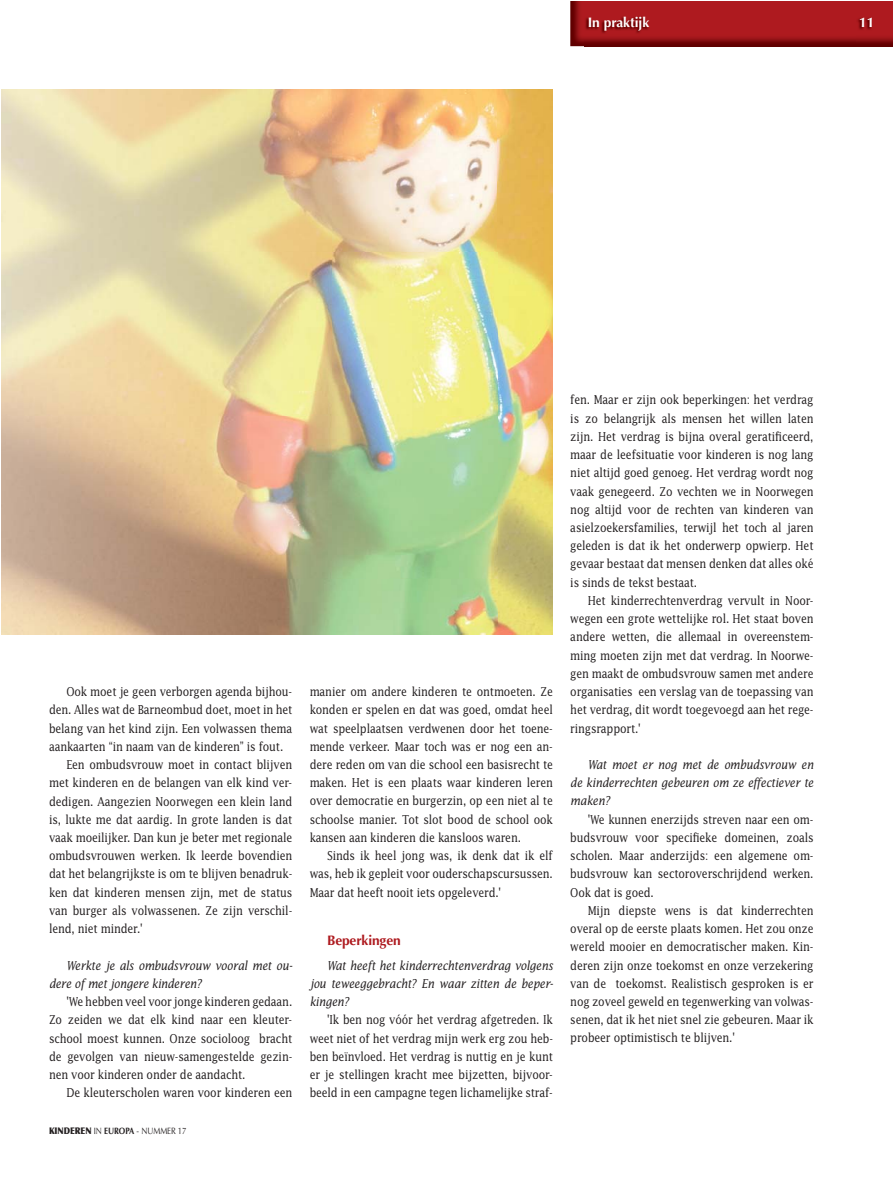
<style>
.page{position:relative;width:893px;height:1178px;background:#fff}
.page>*{position:absolute;margin:0;border:0;box-sizing:border-box;transform-origin:0 0}
.t1{font:700 13.8px "Optima LT Std";color:#fff}
.t2{font:700 13.8px "Optima LT Std";letter-spacing:-.01em;color:#ae1a1f}
.t3{font:12.3px/18.3px "Lucida Std";letter-spacing:-.015em;color:#231f20;text-align:justify;scale:.85 1}
.t4{font:italic 12.3px/18.3px "Lucida Std";letter-spacing:-.015em;color:#231f20;text-align:justify;scale:.85 1}
.t5{font:9.15px "Optima LT Std";letter-spacing:-.005em;color:#231f20;scale:.85 1}
.s1{font-weight:900}
.s2{font-weight:700}
</style>
<div class="page">
<img style="left:570px;top:2px;width:322px;height:44px">
<img style="left:584px;top:16px;width:308px;height:31px">
<img style="left:1px;top:89px;width:552px;height:545px">
<p class="t1" style="left:587px;top:16px;width:63px">In praktijk</p>
<p class="t1" style="left:859px;top:16px;width:17px">11</p>
<p class="t3" style="left:66px;top:684px;width:267px">Ook moet je geen verborgen agenda bijhou-</p>
<p class="t3" style="left:49px;top:702px;width:288px">den. Alles wat de Barneombud doet, moet in het</p>
<p class="t3" style="left:49px;top:720px;width:287px">belang van het kind zijn. Een volwassen thema</p>
<p class="t3" style="left:49px;top:738px;width:277px">aankaarten “in naam van de kinderen” is fout.</p>
<p class="t3" style="left:66px;top:757px;width:267px">Een ombudsvrouw moet in contact blijven</p>
<p class="t3" style="left:49px;top:775px;width:287px">met kinderen en de belangen van elk kind ver-</p>
<p class="t3" style="left:49px;top:793px;width:288px">dedigen. Aangezien Noorwegen een klein land</p>
<p class="t3" style="left:49px;top:811px;width:288px">is, lukte me dat aardig. In grote landen is dat</p>
<p class="t3" style="left:49px;top:830px;width:287px">vaak moeilijker. Dan kun je beter met regionale</p>
<p class="t3" style="left:49px;top:848px;width:288px">ombudsvrouwen werken. Ik leerde bovendien</p>
<p class="t3" style="left:49px;top:866px;width:288px">dat het belangrijkste is om te blijven benadruk-</p>
<p class="t3" style="left:49px;top:884px;width:287px">ken dat kinderen mensen zijn, met de status</p>
<p class="t3" style="left:49px;top:902px;width:288px">van burger als volwassenen. Ze zijn verschil-</p>
<p class="t3" style="left:49px;top:921px;width:112px">lend, niet minder.'</p>
<p class="t4" style="left:49px;top:957px;width:288px;text-indent:17px">Werkte je als ombudsvrouw vooral met ou&shy;dere of met jongere kinderen?</p>
<p class="t3" style="left:49px;top:994px;width:288px;text-indent:17px">'We hebben veel voor jonge kinderen gedaan.<br>Zo zeiden we dat elk kind naar een kleuter&shy;school moest kunnen. Onze socioloog bracht de gevolgen van nieuw-samengestelde gezin&shy;nen voor kinderen onder de aandacht.</p>
<p class="t3" style="left:66px;top:1085px;width:267px">De kleuterscholen waren voor kinderen een</p>
<p class="t5" style="left:49px;top:1127px;width:163px"><span class="s1">KINDEREN</span> IN <span class="s2">EUROPA</span> - NUMMER 17</p>
<p class="t3" style="left:310px;top:684px;width:288px">manier om andere kinderen te ontmoeten. Ze konden er spelen en dat was goed, omdat heel wat speelplaatsen verdwenen door het toene&shy;mende verkeer. Maar toch was er nog een an&shy;dere reden om van die school een basisrecht te maken. Het is een plaats waar kinderen leren over democratie en burgerzin, op een niet al te schoolse manier. Tot slot bood de school ook kansen aan kinderen die kansloos waren.</p>
<p class="t3" style="left:310px;top:848px;width:287px;text-indent:17px">Sinds ik heel jong was, ik denk dat ik elf was, heb ik gepleit voor ouderschapscursussen.<br>Maar dat heeft nooit iets opgeleverd.'</p>
<p class="t2" style="left:327px;top:935px;width:75px">Beperkingen</p>
<p class="t4" style="left:310px;top:957px;width:288px;text-indent:17px">Wat heeft het kinderrechtenverdrag volgens jou teweeggebracht? En waar zitten de beper&shy;kingen?</p>
<p class="t3" style="left:310px;top:1012px;width:288px;text-indent:17px">'Ik ben nog vóór het verdrag afgetreden. Ik weet niet of het verdrag mijn werk erg zou heb&shy;ben beïnvloed. Het verdrag is nuttig en je kunt er je stellingen kracht mee bijzetten, bijvoor&shy;beeld in een campagne tegen lichamelijke straf-</p>
<p class="t3" style="left:570px;top:392px;width:288px">fen. Maar er zijn ook beperkingen: het verdrag is zo belangrijk als mensen het willen laten zijn. Het verdrag is bijna overal geratificeerd, maar de leefsituatie voor kinderen is nog lang niet altijd goed genoeg. Het verdrag wordt nog vaak genegeerd. Zo vechten we in Noorwegen nog altijd voor de rechten van kinderen van asielzoekersfamilies, terwijl het toch al jaren geleden is dat ik het onderwerp opwierp. Het gevaar bestaat dat mensen denken dat alles oké is sinds de tekst bestaat.</p>
<p class="t3" style="left:570px;top:592px;width:288px;text-indent:17px">Het kinderrechtenverdrag vervult in Noor&shy;wegen een grote wettelijke rol. Het staat boven andere wetten, die allemaal in overeenstem&shy;ming moeten zijn met dat verdrag. In Noorwe&shy;gen maakt de ombudsvrouw samen met andere organisaties een verslag van de toepassing van het verdrag, dit wordt toegevoegd aan het rege&shy;ringsrapport.'</p>
<p class="t4" style="left:570px;top:757px;width:288px;text-indent:17px">Wat moet er nog met de ombudsvrouw en de kinderrechten gebeuren om ze effectiever te maken?</p>
<p class="t3" style="left:570px;top:811px;width:288px;text-indent:17px">'We kunnen enerzijds streven naar een om&shy;budsvrouw voor specifieke domeinen, zoals scholen. Maar anderzijds: een algemene om&shy;budsvrouw kan sectoroverschrijdend werken.<br>Ook dat is goed.</p>
<p class="t3" style="left:570px;top:902px;width:288px;text-indent:17px">Mijn diepste wens is dat kinderrechten overal op de eerste plaats komen. Het zou onze wereld mooier en democratischer maken. Kin&shy;deren zijn onze toekomst en onze verzekering van de toekomst. Realistisch gesproken is er nog zoveel geweld en tegenwerking van volwas&shy;senen, dat ik het niet snel zie gebeuren. Maar ik probeer optimistisch te blijven.'</p>
</div>
